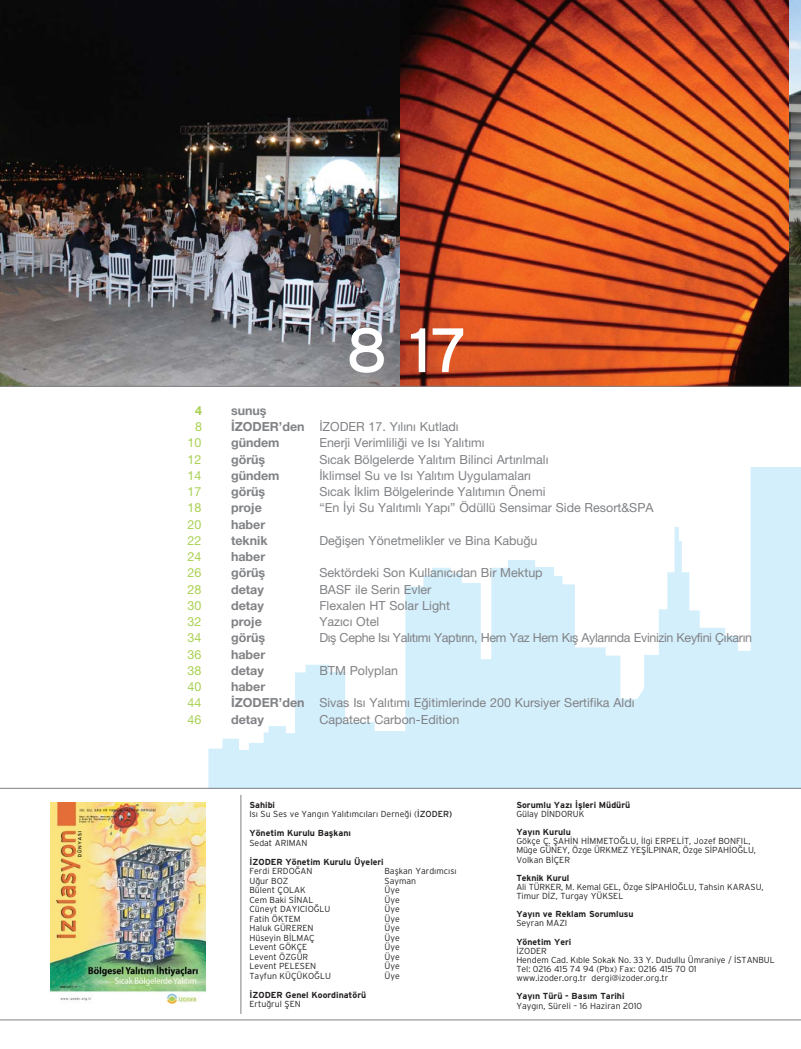
<style>
.page{position:relative;width:801px;height:1049px;background:#fff}
.page>*{position:absolute;margin:0;border:0;box-sizing:border-box;transform-origin:0 0}
.t1{font:62.5px "Interstate T";color:#fff}
.t2{font:12.5px "Helvetica T";color:#808285}
.t3{font:12.5px "Helvetica T Bold";color:#808285}
.t4{font:12.5px "Helvetica T";letter-spacing:-.03em;color:#808285}
.t5{font:12.5px "Helvetica T";color:#a9d052}
.t6{font:12.5px "Helvetica T Bold";color:#a9d052}
.t7{font:8.75px/9.1px "Interstate T Light";color:#231f20}
.t8{font:8.75px "Interstate T Bold";color:#231f20}
.s1{font-family:"Helvetica T Bold"}
.s2{font-family:"Interstate T"}
</style>
<div class="page">
<svg style="left:208px;top:467px;width:592px;height:321px"></svg>
<img style="left:0;top:0;width:400px;height:386px">
<svg style="left:400px;top:0;width:390px;height:386px;background:#b8491e"></svg>
<svg style="left:790px;top:0;width:10px;height:386px;background:#727b75"></svg>
<hr style="left:0;top:1019px;width:800px;height:1px;background:#808285">
<hr style="left:0;top:788px;width:800px;height:1px;background:#808285">
<img style="left:51px;top:802px;width:154px;height:203px">
<hr style="left:240px;top:795px;width:1px;height:219px;background:#808285">
<hr style="left:0;top:386px;width:800px;height:1px;background:#808285">
<h1 class="t1" style="left:346px;top:327px;width:124px">8 17</h1>
<h2 class="t6" style="left:195px;top:406px;width:8px">4</h2>
<h2 class="t3" style="left:231px;top:406px;width:37px">sunufl</h2>
<h2 class="t5" style="left:195px;top:422px;width:8px">8</h2>
<h2 class="t2" style="left:231px;top:422px;width:229px"><span class="s1">‹ZODER’den</span> ‹ZODER 17. Y›l›n› Kutlad›</h2>
<h2 class="t5" style="left:187px;top:438px;width:15px">10</h2>
<h2 class="t3" style="left:231px;top:438px;width:50px">gündem</h2>
<h2 class="t2" style="left:319px;top:438px;width:167px">Enerji Verimlili¤i ve Is› Yal›t›m›</h2>
<h2 class="t5" style="left:187px;top:455px;width:15px">12</h2>
<h2 class="t3" style="left:231px;top:455px;width:36px">görüfl</h2>
<h2 class="t2" style="left:319px;top:455px;width:231px">S›cak Bölgelerde Yal›t›m Bilinci Art›r›lmal›</h2>
<h2 class="t5" style="left:187px;top:471px;width:15px">14</h2>
<h2 class="t3" style="left:231px;top:471px;width:50px">gündem</h2>
<h2 class="t2" style="left:319px;top:471px;width:213px">‹klimsel Su ve Is› Yal›t›m Uygulamalar›</h2>
<h2 class="t5" style="left:187px;top:487px;width:15px">17</h2>
<h2 class="t3" style="left:231px;top:487px;width:36px">görüfl</h2>
<h2 class="t2" style="left:319px;top:487px;width:228px">S›cak ‹klim Bölgelerinde Yal›t›m›n Önemi</h2>
<h2 class="t5" style="left:187px;top:503px;width:15px">18</h2>
<h2 class="t3" style="left:231px;top:503px;width:32px">proje</h2>
<h2 class="t2" style="left:319px;top:503px;width:336px">“En ‹yi Su Yal›t›ml› Yap›” Ödüllü Sensimar Side Resort&amp;SPA</h2>
<h2 class="t5" style="left:187px;top:520px;width:15px">20</h2>
<h2 class="t3" style="left:231px;top:520px;width:36px">haber</h2>
<h2 class="t5" style="left:187px;top:536px;width:15px">22</h2>
<h2 class="t3" style="left:231px;top:536px;width:38px">teknik</h2>
<h2 class="t2" style="left:319px;top:536px;width:220px">De¤iflen Yönetmelikler ve Bina Kabu¤u</h2>
<h2 class="t5" style="left:187px;top:552px;width:15px">24</h2>
<h2 class="t3" style="left:231px;top:552px;width:36px">haber</h2>
<h2 class="t5" style="left:187px;top:568px;width:15px">26</h2>
<h2 class="t3" style="left:231px;top:568px;width:36px">görüfl</h2>
<h2 class="t2" style="left:319px;top:568px;width:225px">Sektördeki Son Kullan›c›dan Bir Mektup</h2>
<h2 class="t5" style="left:187px;top:585px;width:15px">28</h2>
<h2 class="t3" style="left:231px;top:585px;width:34px">detay</h2>
<h2 class="t2" style="left:319px;top:585px;width:113px">BASF ile Serin Evler</h2>
<h2 class="t5" style="left:187px;top:601px;width:15px">30</h2>
<h2 class="t3" style="left:231px;top:601px;width:34px">detay</h2>
<h2 class="t2" style="left:319px;top:601px;width:132px">Flexalen HT Solar Light</h2>
<h2 class="t5" style="left:187px;top:617px;width:15px">32</h2>
<h2 class="t3" style="left:231px;top:617px;width:32px">proje</h2>
<h2 class="t2" style="left:319px;top:617px;width:61px">Yaz›c› Otel</h2>
<h2 class="t5" style="left:187px;top:633px;width:15px">34</h2>
<h2 class="t3" style="left:231px;top:633px;width:36px">görüfl</h2>
<h2 class="t4" style="left:319px;top:633px;width:434px">D›fl Cephe Is› Yal›t›m› Yapt›r›n, Hem Yaz Hem K›fl Aylar›nda Evinizin Keyfini Ç›kar›n</h2>
<h2 class="t5" style="left:187px;top:650px;width:15px">36</h2>
<h2 class="t3" style="left:231px;top:650px;width:36px">haber</h2>
<h2 class="t5" style="left:187px;top:666px;width:15px">38</h2>
<h2 class="t3" style="left:231px;top:666px;width:34px">detay</h2>
<h2 class="t2" style="left:319px;top:666px;width:80px">BTM Polyplan</h2>
<h2 class="t5" style="left:187px;top:682px;width:15px">40</h2>
<h2 class="t3" style="left:231px;top:682px;width:36px">haber</h2>
<h2 class="t5" style="left:187px;top:698px;width:15px">44</h2>
<h2 class="t2" style="left:231px;top:698px;width:405px"><span class="s1">‹ZODER’den</span> Sivas Is› Yal›t›m› E¤itimlerinde 200 Kursiyer Sertifika Ald›</h2>
<h2 class="t5" style="left:187px;top:715px;width:15px">46</h2>
<h2 class="t3" style="left:231px;top:715px;width:34px">detay</h2>
<h2 class="t2" style="left:319px;top:715px;width:141px">Capatect Carbon-Edition</h2>
<p class="t8" style="left:249px;top:801px;width:27px">Sahibi</p>
<p class="t7" style="left:249px;top:810px;width:204px">Is› Su Ses ve Yang›n Yal›t›mc›lar› Derne¤i (<span class="s2">‹ZODER)</span></p>
<p class="t8" style="left:249px;top:830px;width:103px">Yönetim Kurulu Baflkan›</p>
<p class="t7" style="left:249px;top:839px;width:60px">Sedat ARIMAN</p>
<p class="t8" style="left:249px;top:858px;width:136px">‹ZODER Yönetim Kurulu Üyeleri</p>
<p class="t7" style="left:249px;top:867px;width:65px">Ferdi ERDO⁄AN</p>
<p class="t7" style="left:384px;top:867px;width:74px">Baflkan Yard›mc›s›</p>
<p class="t7" style="left:249px;top:877px;width:40px">U¤ur BOZ</p>
<p class="t7" style="left:384px;top:877px;width:33px">Sayman</p>
<p class="t7" style="left:249px;top:886px;width:58px">Bülent ÇOLAK</p>
<p class="t7" style="left:384px;top:886px;width:17px">Üye</p>
<p class="t7" style="left:249px;top:896px;width:65px">Cem Baki S‹NAL</p>
<p class="t7" style="left:384px;top:896px;width:17px">Üye</p>
<p class="t7" style="left:249px;top:905px;width:83px">Cüneyt DAYICIO⁄LU</p>
<p class="t7" style="left:384px;top:905px;width:17px">Üye</p>
<p class="t7" style="left:249px;top:915px;width:53px">Fatih ÖKTEM</p>
<p class="t7" style="left:384px;top:915px;width:17px">Üye</p>
<p class="t7" style="left:249px;top:924px;width:66px">Haluk GÜREREN</p>
<p class="t7" style="left:384px;top:924px;width:17px">Üye</p>
<p class="t7" style="left:249px;top:934px;width:67px">Hüseyin B‹LMAÇ</p>
<p class="t7" style="left:384px;top:934px;width:17px">Üye</p>
<p class="t7" style="left:249px;top:943px;width:59px">Levent GÖKÇE</p>
<p class="t7" style="left:384px;top:943px;width:17px">Üye</p>
<p class="t7" style="left:249px;top:953px;width:60px">Levent ÖZGÜR</p>
<p class="t7" style="left:384px;top:953px;width:17px">Üye</p>
<p class="t7" style="left:249px;top:962px;width:68px">Levent PELESEN</p>
<p class="t7" style="left:384px;top:962px;width:17px">Üye</p>
<p class="t7" style="left:249px;top:972px;width:83px">Tayfun KÜÇÜKO⁄LU</p>
<p class="t7" style="left:384px;top:972px;width:17px">Üye</p>
<p class="t8" style="left:249px;top:991px;width:118px">‹ZODER Genel Koordinatörü</p>
<p class="t7" style="left:249px;top:1000px;width:53px">Ertu¤rul fiEN</p>
<p class="t8" style="left:516px;top:801px;width:115px">Sorumlu Yaz› ‹flleri Müdürü</p>
<p class="t7" style="left:516px;top:810px;width:70px">Gülay D‹NDORUK</p>
<p class="t8" style="left:516px;top:829px;width:56px">Yay›n Kurulu</p>
<p class="t7" style="left:516px;top:837px;width:241px">Gökçe Ç. fiAH‹N H‹MMETO⁄LU, ‹lgi ERPEL‹T, Jozef BONFIL,<br>Müge GÜNEY, Özge ÜRKMEZ YEfi‹LPINAR, Özge S‹PAH‹O⁄LU,<br>Volkan B‹ÇER</p>
<p class="t8" style="left:516px;top:874px;width:54px">Teknik Kurul</p>
<p class="t7" style="left:516px;top:883px;width:249px">Ali TÜRKER, M. Kemal GEL, Özge S‹PAH‹O⁄LU, Tahsin KARASU,<br>Timur D‹Z, Turgay YÜKSEL</p>
<p class="t8" style="left:516px;top:911px;width:119px">Yay›n ve Reklam Sorumlusu</p>
<p class="t7" style="left:516px;top:919px;width:52px">Seyran MAZI</p>
<p class="t8" style="left:516px;top:938px;width:56px">Yönetim Yeri</p>
<p class="t7" style="left:516px;top:947px;width:260px">‹ZODER<br>Hendem Cad. K›ble Sokak No. 33 Y. Dudullu Ümraniye / ‹STANBUL Tel: 0216 415 74 94 (Pbx) Fax: 0216 415 70 01<br>www.izoder.org.tr dergi@izoder.org.tr</p>
<p class="t8" style="left:516px;top:993px;width:110px">Yay›n Türü - Bas›m Tarihi</p>
<p class="t7" style="left:516px;top:1002px;width:127px">Yayg›n, Süreli – 16 Haziran 2010</p>
</div>
